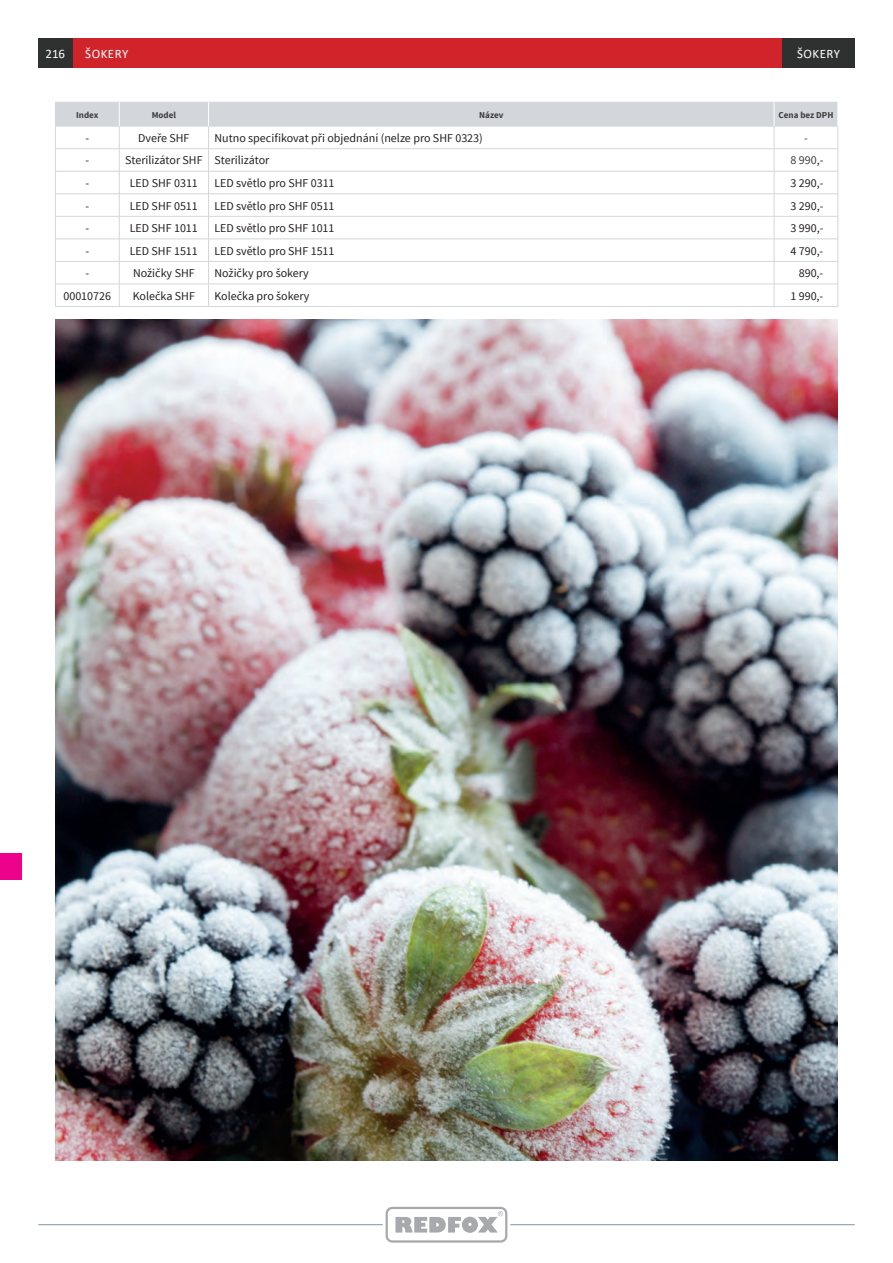
<style>
.page{position:relative;width:893px;height:1263px;background:#fff}
.page>*{position:absolute;margin:0;border:0;box-sizing:border-box;transform-origin:0 0}
.t1{font:12.9px "Calibri";letter-spacing:.04em;color:#fff}
.t2{font:12px "Source Sans Pro";color:#231f20}
.t3{font:12px "Source Sans Pro";color:#3e3e3f}
.t4{font:700 9px "Source Sans Pro";color:#3e3e3f}
.s1{color:#231f20}
</style>
<div class="page">
<div style="left:38px;top:38px;width:34px;height:30px;background:#2f3131"></div>
<div style="left:782px;top:38px;width:73px;height:30px;background:#2f3131"></div>
<div style="left:73px;top:38px;width:708px;height:30px;background:#d1232a"></div>
<hr style="left:38px;top:1224px;width:817px;height:1px;background:#83929e">
<svg style="left:383px;top:1206px;width:127px;height:37px"></svg>
<hr style="left:55px;top:306px;width:64px;height:1px;background:#d3d6db">
<hr style="left:119px;top:306px;width:90px;height:1px;background:#d3d6db">
<hr style="left:209px;top:306px;width:565px;height:1px;background:#d3d6db">
<hr style="left:774px;top:306px;width:64px;height:1px;background:#d3d6db">
<svg style="left:55px;top:102px;width:784px;height:204px"></svg>
<img style="left:55px;top:319px;width:783px;height:842px">
<div style="left:0;top:853px;width:21px;height:27px;background:#ed028c"></div>
<p class="t1" style="left:45px;top:45px;width:21px">216</p>
<p class="t1" style="left:85px;top:45px;width:45px">ŠOKERY</p>
<p class="t1" style="left:797px;top:45px;width:45px">ŠOKERY</p>
<p class="t4" style="left:76px;top:109px;width:24px">Index</p>
<p class="t4" style="left:152px;top:109px;width:26px">Model</p>
<p class="t4" style="left:479px;top:109px;width:26px">Název</p>
<p class="t4" style="left:779px;top:109px;width:56px">Cena bez DPH</p>
<p class="t2" style="left:85px;top:131px;width:5px">-</p>
<p class="t2" style="left:138px;top:131px;width:53px">Dveře SHF</p>
<p class="t2" style="left:214px;top:131px;width:270px">Nutno specifikovat při objednání (nelze pro SHF 0323)</p>
<p class="t3" style="left:804px;top:131px;width:5px">-</p>
<p class="t2" style="left:85px;top:153px;width:5px">-</p>
<p class="t2" style="left:125px;top:153px;width:146px">Sterilizátor SHF Sterilizátor</p>
<p class="t3" style="left:790px;top:153px;width:34px">8 990<span class="s1">,-</span></p>
<p class="t2" style="left:85px;top:176px;width:5px">-</p>
<p class="t2" style="left:130px;top:176px;width:70px">LED SHF 0311</p>
<p class="t2" style="left:214px;top:176px;width:122px">LED světlo pro SHF 0311</p>
<p class="t2" style="left:790px;top:176px;width:34px">3 290,-</p>
<p class="t2" style="left:85px;top:198px;width:5px">-</p>
<p class="t2" style="left:130px;top:198px;width:70px">LED SHF 0511</p>
<p class="t2" style="left:214px;top:198px;width:122px">LED světlo pro SHF 0511</p>
<p class="t2" style="left:790px;top:198px;width:34px">3 290,-</p>
<p class="t2" style="left:85px;top:221px;width:5px">-</p>
<p class="t2" style="left:130px;top:221px;width:70px">LED SHF 1011</p>
<p class="t2" style="left:214px;top:221px;width:122px">LED světlo pro SHF 1011</p>
<p class="t2" style="left:790px;top:221px;width:34px">3 990,-</p>
<p class="t2" style="left:85px;top:243px;width:5px">-</p>
<p class="t2" style="left:130px;top:243px;width:70px">LED SHF 1511</p>
<p class="t2" style="left:214px;top:243px;width:122px">LED světlo pro SHF 1511</p>
<p class="t2" style="left:790px;top:243px;width:34px">4 790,-</p>
<p class="t2" style="left:85px;top:266px;width:5px">-</p>
<p class="t2" style="left:133px;top:266px;width:63px">Nožičky SHF</p>
<p class="t2" style="left:214px;top:266px;width:96px">Nožičky pro šokery</p>
<p class="t2" style="left:799px;top:266px;width:26px">890,-</p>
<p class="t2" style="left:63px;top:288px;width:49px">00010726</p>
<p class="t2" style="left:133px;top:288px;width:64px">Kolečka SHF</p>
<p class="t2" style="left:214px;top:288px;width:97px">Kolečka pro šokery</p>
<p class="t2" style="left:790px;top:288px;width:34px">1 990,-</p>
</div>
